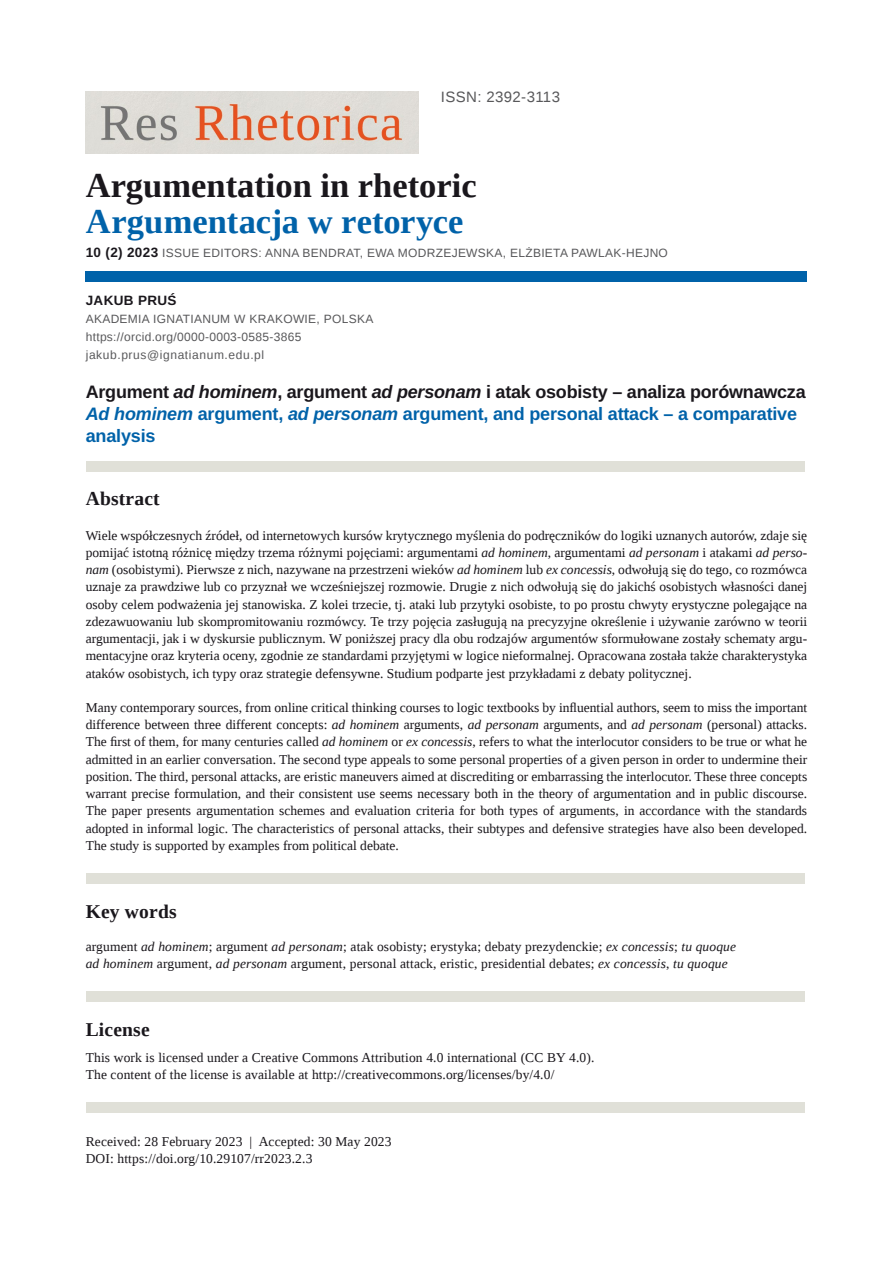
<style>
.page{position:relative;width:893px;height:1263px;background:#fff}
.page>*{position:absolute;margin:0;border:0;box-sizing:border-box;transform-origin:0 0}
.t1{font:700 34.5px "Liberation Serif";color:#1a171c}
.t2{font:700 34.5px "Liberation Serif";color:#0062a9}
.t3{font:700 19.5px "Liberation Serif";letter-spacing:.01em;color:#1a171c}
.t4{font:700 18px/21.6px "Liberation Sans";letter-spacing:-.01em;color:#0062a9}
.t5{font:15px "Liberation Sans";letter-spacing:.025em;color:#58585a}
.t6{font:13.5px/17.2px "Liberation Serif";letter-spacing:.01em;color:#1a171c}
.t7{font:700 13.5px "Liberation Sans";letter-spacing:.025em;color:#1a171c}
.t8{font:12px/18px "Liberation Sans";letter-spacing:.025em;color:#58585a}
.s1{font-weight:700;font-size:13.5px;color:#1a171c}
.s2{color:#1a171c}
.s3{font-style:italic;color:#1a171c}
.s4{font-style:italic}
</style>
<div class="page">
<img style="left:86px;top:91px;width:332px;height:62px">
<div style="left:86px;top:272px;width:721px;height:10px;background:#0062a9"></div>
<div style="left:86px;top:461px;width:718px;height:10px;background:#e0e0d8"></div>
<div style="left:86px;top:873px;width:718px;height:11px;background:#e0e0d8"></div>
<div style="left:86px;top:991px;width:718px;height:11px;background:#e0e0d8"></div>
<div style="left:86px;top:1102px;width:718px;height:11px;background:#e0e0d8"></div>
<p class="t5" style="left:441px;top:89px;width:121px">ISSN: 2392-3113</p>
<h1 class="t1" style="left:86px;top:162px;width:392px">Argumentation in rhetoric</h1>
<h1 class="t2" style="left:86px;top:198px;width:379px">Argumentacja w retoryce</h1>
<p class="t8" style="left:86px;top:244px;width:584px"><span class="s1">10 (2) 2023</span> ISSUE EDITORS: ANNA BENDRAT, EWA MODRZEJEWSKA, ELŻBIETA PAWLAK-HEJNO</p>
<p class="t7" style="left:86px;top:291px;width:92px">JAKUB PRUŚ</p>
<p class="t8" style="left:86px;top:310px;width:289px">AKADEMIA IGNATIANUM W KRAKOWIE, POLSKA https://orcid.org/0000-0003-0585-3865 jakub.prus@ignatianum.edu.pl</p>
<h3 class="t4" style="left:86px;top:381px;width:721px"><span class="s2">Argument</span> <span class="s3">ad hominem</span><span class="s2">, argument</span> <span class="s3">ad personam</span> <span class="s2">i atak osobisty – analiza porównawcza<br></span><span class="s4">Ad hominem</span> argument, <span class="s4">ad personam</span> argument, and personal attack – a comparative analysis</h3>
<h2 class="t3" style="left:86px;top:486px;width:75px">Abstract</h2>
<p class="t6" style="left:86px;top:526px;width:723px;text-align:justify">Wiele współczesnych źródeł, od internetowych kursów krytycznego myślenia do podręczników do logiki uznanych autorów, zdaje się pomijać istotną różnicę między trzema różnymi pojęciami: argumentami <span class="s4">ad hominem</span>, argumentami <span class="s4">ad personam</span> i atakami <span class="s4">ad perso&shy;nam</span> (osobistymi). Pierwsze z nich, nazywane na przestrzeni wieków <span class="s4">ad hominem</span> lub <span class="s4">ex concessis</span>, odwołują się do tego, co rozmówca uznaje za prawdziwe lub co przyznał we wcześniejszej rozmowie. Drugie z nich odwołują się do jakichś osobistych własności danej osoby celem podważenia jej stanowiska. Z kolei trzecie, tj. ataki lub przytyki osobiste, to po prostu chwyty erystyczne polegające na zdezawuowaniu lub skompromitowaniu rozmówcy. Te trzy pojęcia zasługują na precyzyjne określenie i używanie zarówno w teorii argumentacji, jak i w dyskursie publicznym. W poniższej pracy dla obu rodzajów argumentów sformułowane zostały schematy argu&shy;mentacyjne oraz kryteria oceny, zgodnie ze standardami przyjętymi w logice nieformalnej. Opracowana została także charakterystyka ataków osobistych, ich typy oraz strategie defensywne. Studium podparte jest przykładami z debaty politycznej.</p>
<p class="t6" style="left:86px;top:699px;width:723px;text-align:justify">Many contemporary sources, from online critical thinking courses to logic textbooks by influential authors, seem to miss the important difference between three different concepts: <span class="s4">ad hominem</span> arguments, <span class="s4">ad personam</span> arguments, and <span class="s4">ad personam</span> (personal) attacks.<br>The first of them, for many centuries called <span class="s4">ad hominem</span> or <span class="s4">ex concessis</span>, refers to what the interlocutor considers to be true or what he admitted in an earlier conversation. The second type appeals to some personal properties of a given person in order to undermine their position. The third, personal attacks, are eristic maneuvers aimed at discrediting or embarrassing the interlocutor. These three concepts warrant precise formulation, and their consistent use seems necessary both in the theory of argumentation and in public discourse.<br>The paper presents argumentation schemes and evaluation criteria for both types of arguments, in accordance with the standards adopted in informal logic. The characteristics of personal attacks, their subtypes and defensive strategies have also been developed.<br>The study is supported by examples from political debate.</p>
<h2 class="t3" style="left:86px;top:898px;width:92px">Key words</h2>
<p class="t6" style="left:86px;top:939px;width:652px;line-height:16.2px">argument <span class="s4">ad hominem</span>; argument <span class="s4">ad personam</span>; atak osobisty; erystyka; debaty prezydenckie; <span class="s4">ex concessis</span>; <span class="s4">tu quoque ad hominem</span> argument, <span class="s4">ad personam</span> argument, personal attack, eristic, presidential debates; <span class="s4">ex concessis</span>, <span class="s4">tu quoque</span></p>
<h2 class="t3" style="left:86px;top:1016px;width:65px">License</h2>
<p class="t6" style="left:86px;top:1048px;width:510px">This work is licensed under a Creative Commons Attribution 4.0 international (CC BY 4.0).<br>The content of the license is available at http://creativecommons.org/licenses/by/4.0/</p>
<p class="t6" style="left:86px;top:1133px;width:307px">Received: 28 February 2023 | Accepted: 30 May 2023<br>DOI: https://doi.org/10.29107/rr2023.2.3</p>
</div>
